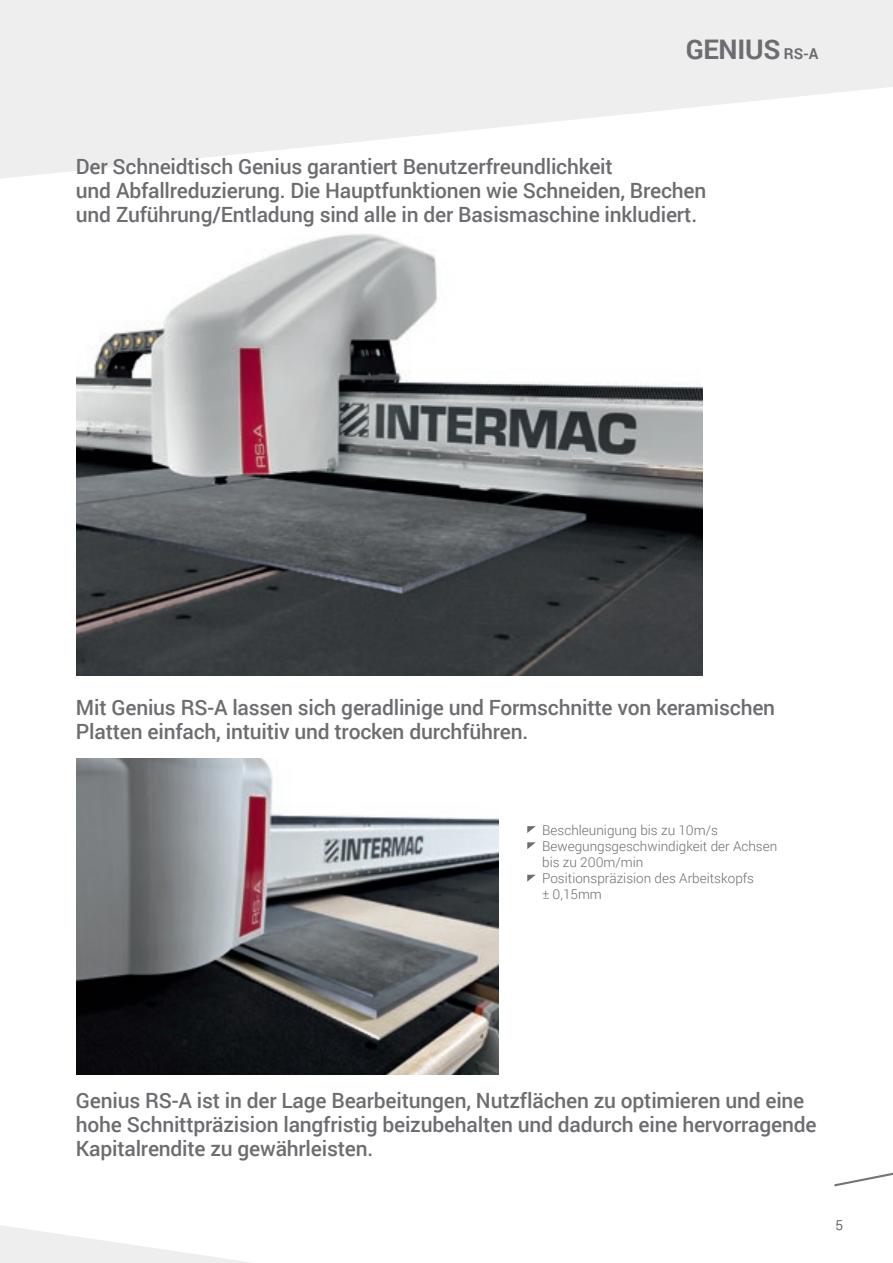
<style>
.page{position:relative;width:893px;height:1263px;background:#fff}
.page>*{position:absolute;margin:0;border:0;box-sizing:border-box;transform-origin:0 0}
.t1{font:700 27px "Roboto";letter-spacing:-.01em;color:#6c6d70}
._2_SOTTOTITOLO_ROSSO{font:500 21px/24px "Roboto";letter-spacing:-.01em;color:#6c6d70}
._5_TESTO_9_grigio{font:300 13.5px/16.2px "Roboto";color:#6c6d70}
.s1{font-size:15px}
</style>
<div class="page">
<svg style="left:834px;top:1172px;width:59px;height:14px"></svg>
<img style="left:77px;top:234px;width:626px;height:441px">
<svg style="left:0;top:0;width:893px;height:179px;fill:#eeeeef"></svg>
<svg style="left:0;top:1225px;width:252px;height:38px"></svg>
<img style="left:77px;top:758px;width:422px;height:317px">
<svg style="left:527px;top:826px;width:9px;height:7px"></svg>
<svg style="left:527px;top:842px;width:9px;height:7px"></svg>
<svg style="left:527px;top:875px;width:9px;height:7px"></svg>
<p class="t1" style="left:686px;top:30px;width:134px">GENIUS <span class="s1">RS-A</span></p>
<p class="_2_SOTTOTITOLO_ROSSO" style="left:76px;top:153px;width:632px">Der Schneidtisch Genius garantiert Benutzerfreundlichkeit<br>und Abfallreduzierung. Die Hauptfunktionen wie Schneiden, Brechen und Zuführung/Entladung sind alle in der Basismaschine inkludiert.</p>
<p class="_2_SOTTOTITOLO_ROSSO" style="left:76px;top:695px;width:701px">Mit Genius RS-A lassen sich geradlinige und Formschnitte von keramischen<br>Platten einfach, intuitiv und trocken durchführen.</p>
<p class="_5_TESTO_9_grigio" style="left:542px;top:821px;width:177px">Beschleunigung bis zu 10m/s</p>
<p class="_5_TESTO_9_grigio" style="left:542px;top:837px;width:237px">Bewegungsgeschwindigkeit der Achsen bis zu 200m/min</p>
<p class="_5_TESTO_9_grigio" style="left:542px;top:870px;width:213px">Positionspräzision des Arbeitskopfs ± 0,15mm</p>
<p class="_2_SOTTOTITOLO_ROSSO" style="left:76px;top:1087px;width:742px">Genius RS-A ist in der Lage Bearbeitungen, Nutzflächen zu optimieren und eine hohe Schnittpräzision langfristig beizubehalten und dadurch eine hervorragende<br>Kapitalrendite zu gewährleisten.</p>
<p class="_5_TESTO_9_grigio" style="left:836px;top:1216px;width:9px">5</p>
</div>
